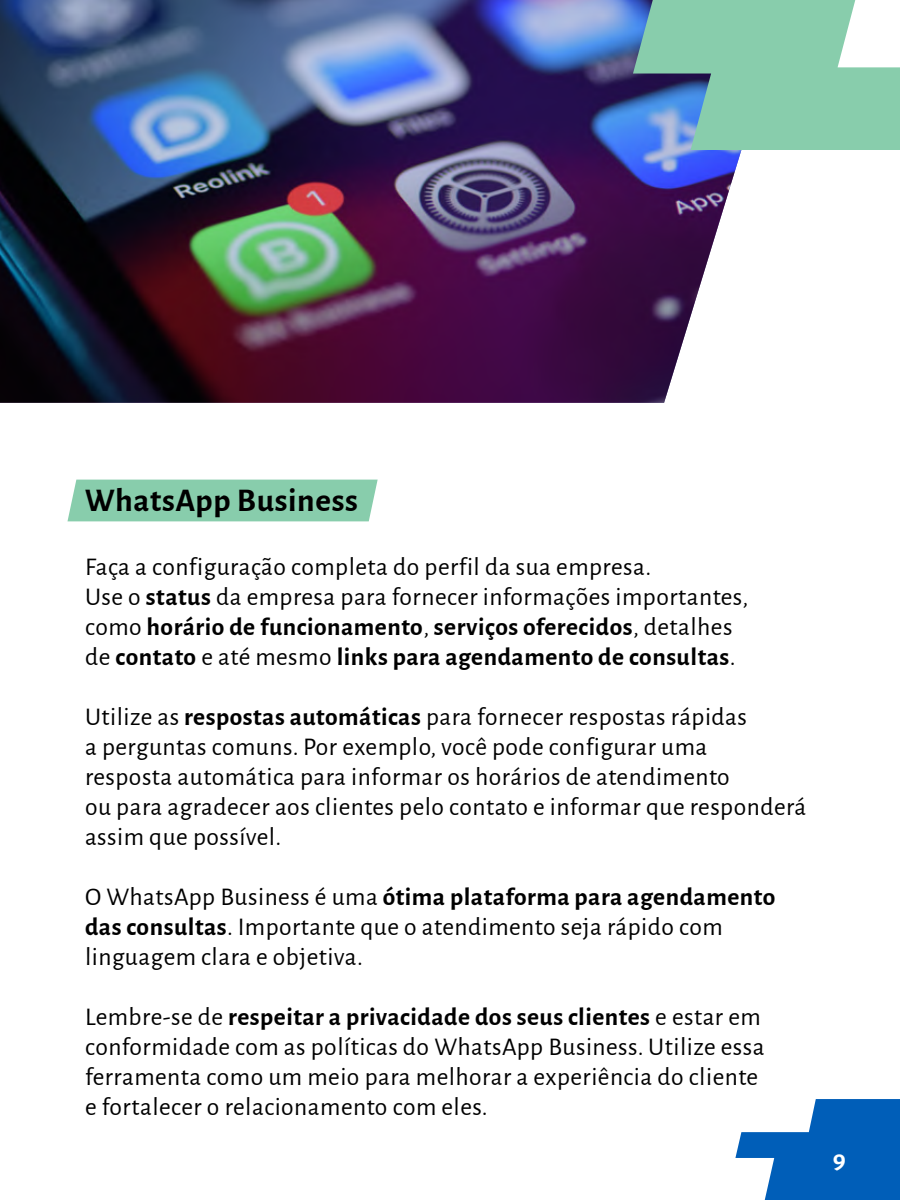
<style>
.page{position:relative;width:900px;height:1200px;background:#fff}
.page>*{position:absolute;margin:0;border:0;box-sizing:border-box;transform-origin:0 0}
.t1{font:700 33.3px "Alegreya Sans";letter-spacing:.02em;color:#000}
.t2{font:700 27px "Alegreya Sans";color:#fff}
.t3{font:25.5px/30px "Alegreya Sans";letter-spacing:.02em;color:#000}
.s1{font-weight:700}
</style>
<div class="page">
<svg style="left:735px;top:1099px;width:165px;height:101px"></svg>
<img style="left:0;top:0;width:742px;height:403px">
<svg style="left:633px;top:0;width:267px;height:150px;background:#89c4b6"></svg>
<div style="left:68px;top:480px;width:310px;height:41px;background:#88cdac"></div>
<h1 class="t1" style="left:85px;top:476px;width:275px">WhatsApp Business</h1>
<p class="t3" style="left:85px;top:551px;width:665px">Faça a configuração completa do perfil da sua empresa.<br>Use o <span class="s1">status</span> da empresa para fornecer informações importantes, como <span class="s1">horário de funcionamento</span>, <span class="s1">serviços oferecidos</span>, detalhes de <span class="s1">contato</span> e até mesmo <span class="s1">links para agendamento de consultas</span>.</p>
<p class="t3" style="left:85px;top:701px;width:723px">Utilize as <span class="s1">respostas automáticas</span> para fornecer respostas rápidas<br>a perguntas comuns. Por exemplo, você pode configurar uma<br>resposta automática para informar os horários de atendimento<br>ou para agradecer aos clientes pelo contato e informar que responderá assim que possível.</p>
<p class="t3" style="left:85px;top:880px;width:692px">O WhatsApp Business é uma <span class="s1">ótima plataforma para agendamento das consultas</span>. Importante que o atendimento seja rápido com linguagem clara e objetiva.</p>
<p class="t3" style="left:85px;top:1000px;width:681px">Lembre-se de <span class="s1">respeitar a privacidade dos seus clientes</span> e estar em conformidade com as políticas do WhatsApp Business. Utilize essa ferramenta como um meio para melhorar a experiência do cliente e fortalecer o relacionamento com eles.</p>
<p class="t2" style="left:833px;top:1139px;width:15px">9</p>
</div>
